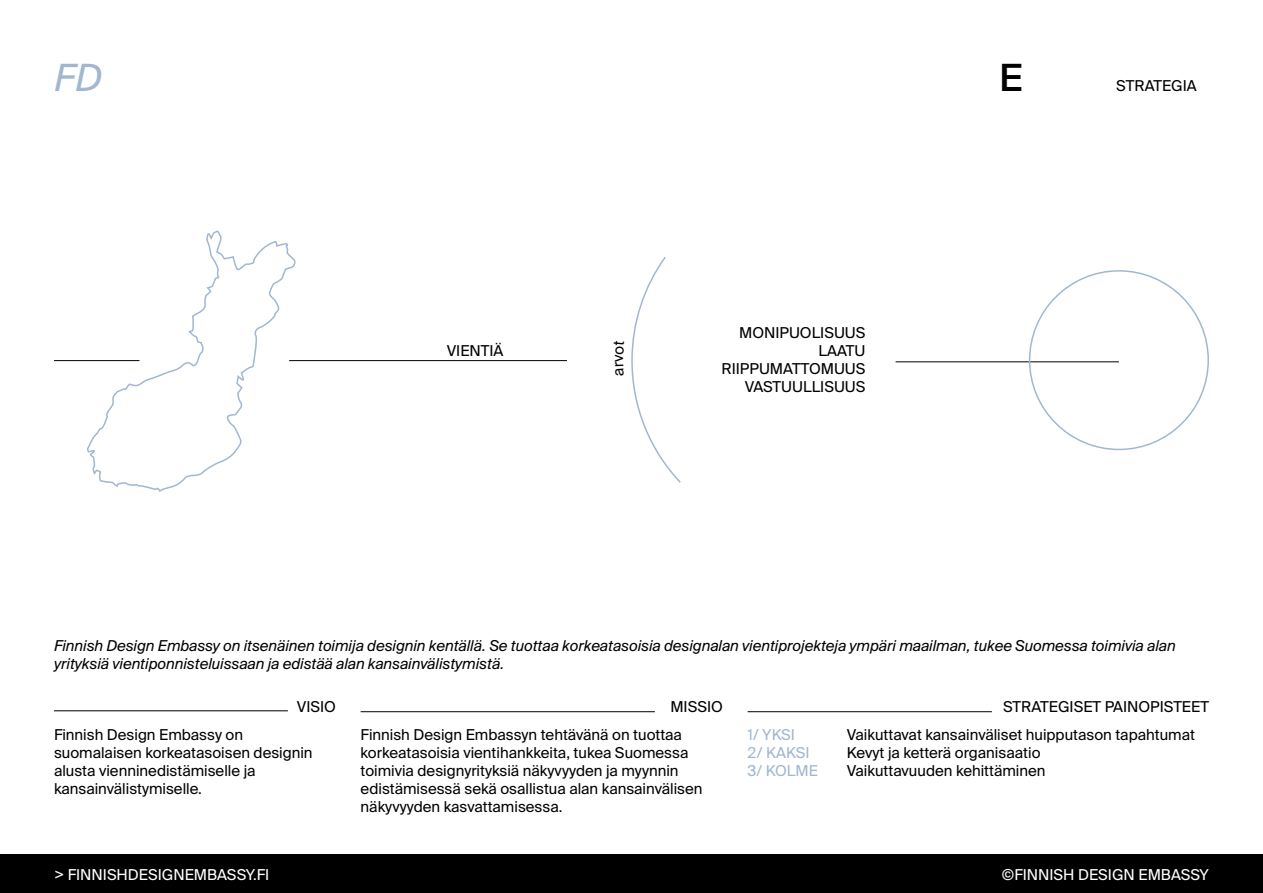
<style>
.page{position:relative;width:1263px;height:893px;background:#fff}
.page>*{position:absolute;margin:0;border:0;box-sizing:border-box;transform-origin:0 0}
.t1{font:italic 37.5px "Suisse Intl";color:#a1b7d1}
.t2{font:500 37.5px "Suisse Intl";color:#000}
.t3{font:15px/18px "Suisse Intl";color:#000}
.t4{font:italic 15px/18px "Suisse Intl";color:#000}
.t5{font:15px "Suisse Intl";color:#fff}
.t6{font:15px/18px "Suisse Intl";color:#a1b7d1}
</style>
<div class="page">
<hr style="left:54px;top:710px;width:234px;height:1px;background:#000">
<hr style="left:361px;top:711px;width:294px;height:1px;background:#000">
<hr style="left:747px;top:711px;width:245px;height:1px;background:#000">
<svg style="left:87px;top:230px;width:209px;height:262px"></svg>
<hr style="left:289px;top:360px;width:278px;height:1px;background:#000">
<hr style="left:895px;top:361px;width:224px;height:1px;background:#000">
<hr style="left:54px;top:360px;width:85px;height:1px;background:#000">
<div style="left:0;top:855px;width:1263px;height:38px;background:#000"></div>
<svg style="left:631px;top:257px;width:50px;height:226px"></svg>
<h1 class="t1" style="left:54px;top:56px;width:49px">FD</h1>
<h1 class="t2" style="left:999px;top:56px;width:25px">E</h1>
<p class="t3" style="left:447px;top:342px;width:58px">VIENTIÄ</p>
<p class="t3" style="left:721px;top:324px;width:146px;text-align:right">MONIPUOLISUUS<br>LAATU<br>RIIPPUMATTOMUUS<br>VASTUULLISUUS</p>
<p class="t3" style="left:1116px;top:77px;width:82px">STRATEGIA</p>
<p class="t4" style="left:54px;top:636px;width:1123px">Finnish Design Embassy on itsenäinen toimija designin kentällä. Se tuottaa korkeatasoisia designalan vientiprojekteja ympäri maailman, tukee Suomessa toimivia alan yrityksiä vientiponnisteluissaan ja edistää alan kansainvälistymistä.</p>
<p class="t3" style="left:297px;top:698px;width:41px">VISIO</p>
<p class="t3" style="left:670px;top:698px;width:54px">MISSIO</p>
<p class="t3" style="left:1003px;top:698px;width:207px">STRATEGISET PAINOPISTEET</p>
<p class="t3" style="left:54px;top:726px;width:260px">Finnish Design Embassy on suomalaisen korkeatasoisen designin alusta vienninedistämiselle ja kansainvälistymiselle.</p>
<p class="t3" style="left:361px;top:726px;width:343px">Finnish Design Embassyn tehtävänä on tuottaa korkeatasoisia vientihankkeita, tukea Suomessa toimivia designyrityksiä näkyvyyden ja myynnin edistämisessä sekä osallistua alan kansainvälisen näkyvyyden kasvattamisessa.</p>
<p class="t6" style="left:748px;top:726px;width:72px">1/ YKSI<br>2/ KAKSI<br>3/ KOLME</p>
<p class="t3" style="left:847px;top:726px;width:350px">Vaikuttavat kansainväliset huipputason tapahtumat<br>Kevyt ja ketterä organisaatio<br>Vaikuttavuuden kehittäminen</p>
<p class="t5" style="left:54px;top:866px;width:217px">&gt; FINNISHDESIGNEMBASSY.FI</p>
<p class="t5" style="left:1002px;top:866px;width:208px">©FINNISH DESIGN EMBASSY</p>
</div>
